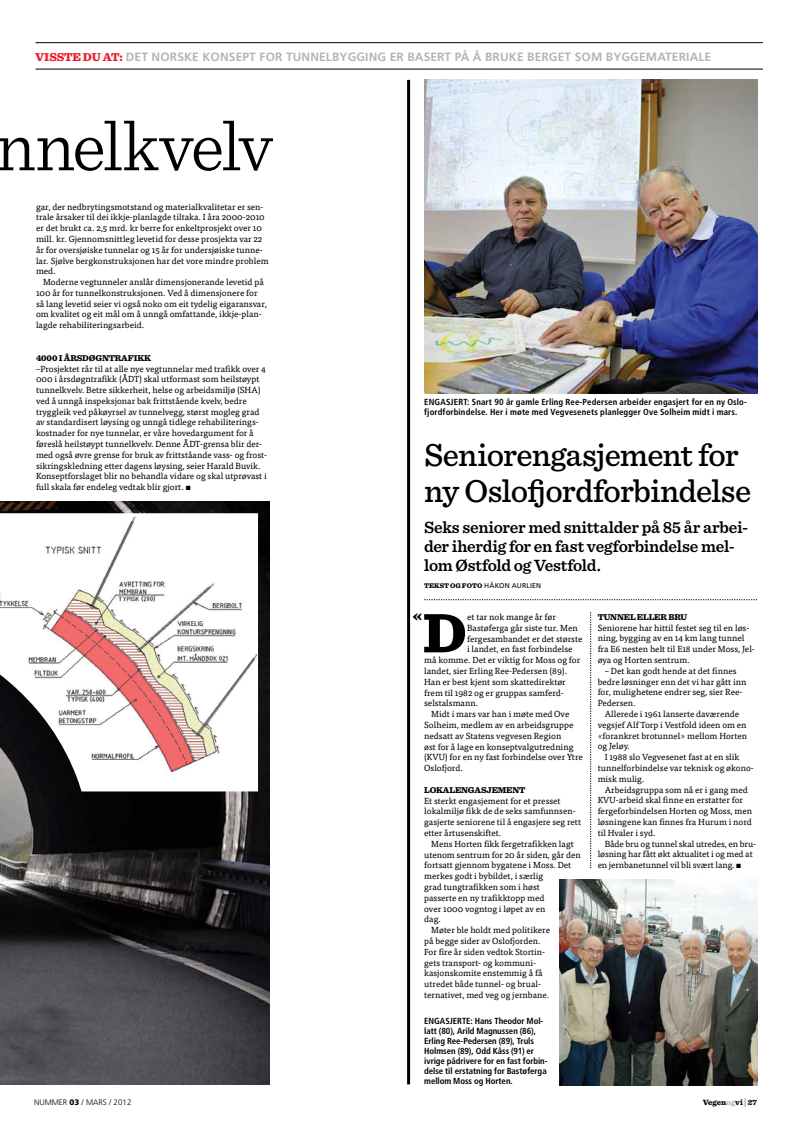
<style>
.page{position:relative;width:794px;height:1134px;background:#fff}
.page>*{position:absolute;margin:0;border:0;box-sizing:border-box;transform-origin:0 0}
.t1{font:300 72px "Sentinel";letter-spacing:-.035em;color:#000}
.t2{font:900 58px "Sentinel";color:#000}
.t3{font:500 33px/36px "Sentinel";letter-spacing:-.025em;color:#000}
.t4{font:900 18px "Sentinel";color:#000}
.t5{font:600 17px/19px "Sentinel";letter-spacing:-.02em;color:#000}
.t6{font:700 12px "Frutiger LT Std";letter-spacing:.01em;color:#b0b7bb}
.t7{font:900 12px "Sentinel";color:#ed1c2e}
.t8{font:8.8px/10.8px "Tisa OT";color:#000}
.t9{font:700 condensed 8.8px/10px "Frutiger LT Std";color:#000}
.t10{font:900 8.8px "Sentinel";letter-spacing:-.015em;color:#000}
.t11{font:300 8px "Frutiger LT Std";color:#000}
.t12{font:900 8px "Sentinel";color:#000}
.t13{font:7px "Frutiger LT Std";letter-spacing:.02em;color:#000}
.t14{font:900 7px "Sentinel";color:#000}
.s1{font-family:"Sentinel";font-weight:900;color:#ed1c2e}
.s2{font-family:"Sentinel";font-weight:900}
.s3{font-family:"Frutiger LT Std";font-weight:300}
.s4{font-weight:900}
.s5{color:#b0b7bb}
.s6{font-weight:300;font-size:9.6px}
</style>
<div class="page">
<hr style="left:36px;top:69px;width:727px;height:1px;background:#000">
<hr style="left:36px;top:43px;width:727px;height:1px;background:#000">
<img style="left:0;top:501px;width:269px;height:583px">
<img style="left:424px;top:80px;width:334px;height:313px">
<hr style="left:407px;top:80px;width:3px;height:1004px;background:#000">
<img style="left:0;top:513px;width:258px;height:278px">
<svg style="left:590px;top:612px;width:1px;height:256px"></svg>
<img style="left:560px;top:879px;width:198px;height:206px">
<svg style="left:424px;top:599px;width:333px;height:1px"></svg>
<h3 class="t7" style="left:35px;top:47px;width:23px">VISST</h3>
<h3 class="t6" style="left:72px;top:49px;width:640px"><span class="s1">E DU AT:</span> DET NORSKE KONSEPT FOR TUNNELBYGGING ER BASERT PÅ Å BRUKE BERGET SOM BYGGEMATERIALE</h3>
<h1 class="t1" style="left:-4px;top:93px;width:279px">nnelkvelv</h1>
<p class="t8" style="left:36px;top:201px;width:234px">gar, der nedbrytingsmotstand og materialkvalitetar er sen&shy;trale årsaker til dei ikkje-planlagde tiltaka. I åra 2000-2010 er det brukt ca. 2,5 mrd. kr berre for enkeltprosjekt over 10 mill. kr. Gjennomsnittleg levetid for desse prosjekta var 22 år for oversjøiske tunnelar og 15 år for undersjøiske tunne&shy;lar. Sjølve bergkonstruksjonen har det vore mindre problem med.</p>
<p class="t8" style="left:36px;top:277px;width:232px;text-indent:7px">Moderne vegtunneler anslår dimensjonerande levetid på 100 år for tunnelkonstruksjonen. Ved å dimensjonere for så lang levetid seier vi også noko om eit tydelig eigaransvar, om kvalitet og eit mål om å unngå omfattande, ikkje-plan&shy;lagde rehabiliteringsarbeid.</p>
<p class="t10" style="left:36px;top:351px;width:42px">4000 I ÅRSD</p>
<p class="t10" style="left:89px;top:351px;width:15px">ØGNTR</p>
<p class="t10" style="left:121px;top:351px;width:24px">AFIKK</p>
<p class="t8" style="left:36px;top:363px;width:232px">–Prosjektet rår til at alle nye vegtunnelar med trafikk over 4<br>000 i årsdøgntrafikk (ÅDT) skal utformast som heilstøypt tunnelkvelv. Betre sikkerheit, helse og arbeidsmiljø (SHA) ved å unngå inspeksjonar bak frittstående kvelv, bedre tryggleik ved påkøyrsel av tunnelvegg, størst mogleg grad av standardisert løysing og unngå tidlege rehabiliterings&shy;kostnader for nye tunnelar, er våre hovedargument for å føreslå heilstøypt tunnelkvelv. Denne ÅDT-grensa blir der&shy;med også øvre grense for bruk av frittståande vass- og frost&shy;sikringskledning etter dagens løysing, seier Harald Buvik.<br>Konseptforslaget blir no behandla vidare og skal utprøvast i full skala før endeleg vedtak blir gjort. ▪</p>
<p class="t9" style="left:424px;top:397px;width:324px">Engasjert: Snart 90 år gamle Erling Ree-Pedersen arbeider engasjert for en ny Oslo&shy;fjordforbindelse. Her i møte med Vegvesenets planlegger Ove Solheim midt i mars.</p>
<h3 class="t3" style="left:424px;top:435px;width:329px">Seniorengasjement for ny Oslofjordforbindelse</h3>
<h3 class="t5" style="left:424px;top:517px;width:326px">Seks seniorer med snittalder på 85 år arbei&shy;der iherdig for en fast vegforbindelse mel&shy;lom Østfold og Vestfold.</h3>
<p class="t14" style="left:424px;top:580px;width:17px">TEKST</p>
<p class="t13" style="left:450px;top:581px;width:92px"><span class="s2">OG FOTO</span> HÅKON AURLIEN</p>
<h2 class="t2" style="left:423px;top:587px;width:46px">D</h2>
<p class="t8" style="left:467px;top:612px;width:90px">et tar nok mange år før</p>
<h3 class="t4" style="left:413px;top:601px;width:11px">«</h3>
<p class="t8" style="left:467px;top:622px;width:112px">Bastøferga går siste tur. Men</p>
<p class="t8" style="left:467px;top:633px;width:117px">fergesambandet er det største</p>
<p class="t8" style="left:467px;top:644px;width:107px">i landet, en fast forbindelse</p>
<p class="t8" style="left:424px;top:655px;width:158px">må komme. Det er viktig for Moss og for</p>
<p class="t8" style="left:424px;top:665px;width:144px">landet, sier Erling Ree-Pedersen (89).</p>
<p class="t8" style="left:424px;top:676px;width:143px">Han er best kjent som skattedirektør</p>
<p class="t8" style="left:424px;top:687px;width:141px">frem til 1982 og er gruppas samferd-</p>
<p class="t8" style="left:424px;top:698px;width:56px">selstalsmann.</p>
<p class="t8" style="left:431px;top:709px;width:140px">Midt i mars var han i møte med Ove</p>
<p class="t8" style="left:424px;top:719px;width:151px">Solheim, medlem av en arbeidsgruppe</p>
<p class="t8" style="left:424px;top:730px;width:139px">nedsatt av Statens vegvesen Region</p>
<p class="t8" style="left:424px;top:741px;width:151px">øst for å lage en konseptvalgutredning</p>
<p class="t8" style="left:424px;top:752px;width:160px">(KVU) for en ny fast forbindelse over Ytre</p>
<p class="t8" style="left:424px;top:763px;width:40px">Oslofjord.</p>
<p class="t10" style="left:424px;top:783px;width:96px">LOKALENGASJEMENT</p>
<p class="t8" style="left:424px;top:795px;width:158px">Et sterkt engasjement for et presset lokalmiljø fikk de de seks samfunnsen&shy;gasjerte seniorene til å engasjere seg rett etter årtusenskiftet.</p>
<p class="t8" style="left:431px;top:838px;width:144px">Mens Horten fikk fergetrafikken lagt</p>
<p class="t8" style="left:424px;top:849px;width:158px">utenom sentrum for 20 år siden, går den</p>
<p class="t8" style="left:424px;top:860px;width:149px">fortsatt gjennom bygatene i Moss. Det</p>
<p class="t8" style="left:424px;top:871px;width:121px">merkes godt i bybildet, i særlig</p>
<p class="t8" style="left:424px;top:881px;width:117px">grad tungtrafikken som i høst</p>
<p class="t8" style="left:424px;top:892px;width:122px">passerte en ny trafikktopp med</p>
<p class="t8" style="left:424px;top:903px;width:123px">over 1000 vogntog i løpet av en</p>
<p class="t8" style="left:424px;top:914px;width:18px">dag.</p>
<p class="t8" style="left:431px;top:925px;width:120px">Møter ble holdt med politikere</p>
<p class="t8" style="left:424px;top:935px;width:118px">på begge sider av Oslofjorden.</p>
<p class="t8" style="left:424px;top:946px;width:123px">For fire år siden vedtok Stortin-</p>
<p class="t8" style="left:424px;top:957px;width:113px">gets transport- og kommuni-</p>
<p class="t8" style="left:424px;top:968px;width:120px">kasjonskomite enstemmig å få</p>
<p class="t8" style="left:424px;top:979px;width:118px">utredet både tunnel- og brual-</p>
<p class="t8" style="left:424px;top:989px;width:127px">ternativet, med veg og jernbane.</p>
<p class="t9" style="left:424px;top:1016px;width:125px">Engasjerte: Hans Theodor Mol&shy;latt (80), Arild Magnussen (86),<br>Erling Ree-Pedersen (89), Truls<br>Holmsen (89), Odd Kåss (91) er ivrige pådrivere for en fast forbin&shy;delse til erstatning for Bastøferga mellom Moss og Horten.</p>
<p class="t10" style="left:597px;top:610px;width:14px">TUNN</p>
<p class="t10" style="left:624px;top:610px;width:52px">EL ELLER BRU</p>
<p class="t8" style="left:597px;top:622px;width:159px">Seniorene har hittil festet seg til en løs&shy;ning, bygging av en 14 km lang tunnel fra E6 nesten helt til E18 under Moss, Jel&shy;øya og Horten sentrum.</p>
<p class="t8" style="left:597px;top:665px;width:150px;text-indent:7px">– Det kan godt hende at det finnes bedre løsninger enn det vi har gått inn for, mulighetene endrer seg, sier Ree-<br>Pedersen.</p>
<p class="t8" style="left:597px;top:709px;width:151px;text-indent:7px">Allerede i 1961 lanserte daværende vegsjef Alf Torp i Vestfold ideen om en <span class="s3">«</span>forankret brotunnel<span class="s3">»</span> mellom Horten og Jeløy.</p>
<p class="t8" style="left:597px;top:752px;width:158px;text-indent:7px">I 1988 slo Vegvesenet fast at en slik tunnelforbindelse var teknisk og økono&shy;misk mulig.</p>
<p class="t8" style="left:597px;top:784px;width:156px;text-indent:7px">Arbeidsgruppa som nå er i gang med KVU-arbeid skal finne en erstatter for fergeforbindelsen Horten og Moss, men løsningene kan finnes fra Hurum i nord til Hvaler i syd.</p>
<p class="t8" style="left:597px;top:838px;width:160px;text-indent:7px">Både bru og tunnel skal utredes, en bru&shy;løsning har fått økt aktualitet i og med at en jernbanetunnel vil bli svært lang. ▪</p>
<p class="t11" style="left:34px;top:1098px;width:99px">NUMMER <span class="s4">03</span> / MARS / 2012</p>
<p class="t12" style="left:703px;top:1096px;width:56px">VEGEN<span class="s5">OG</span>VI <span class="s6">|</span> 27</p>
</div>
